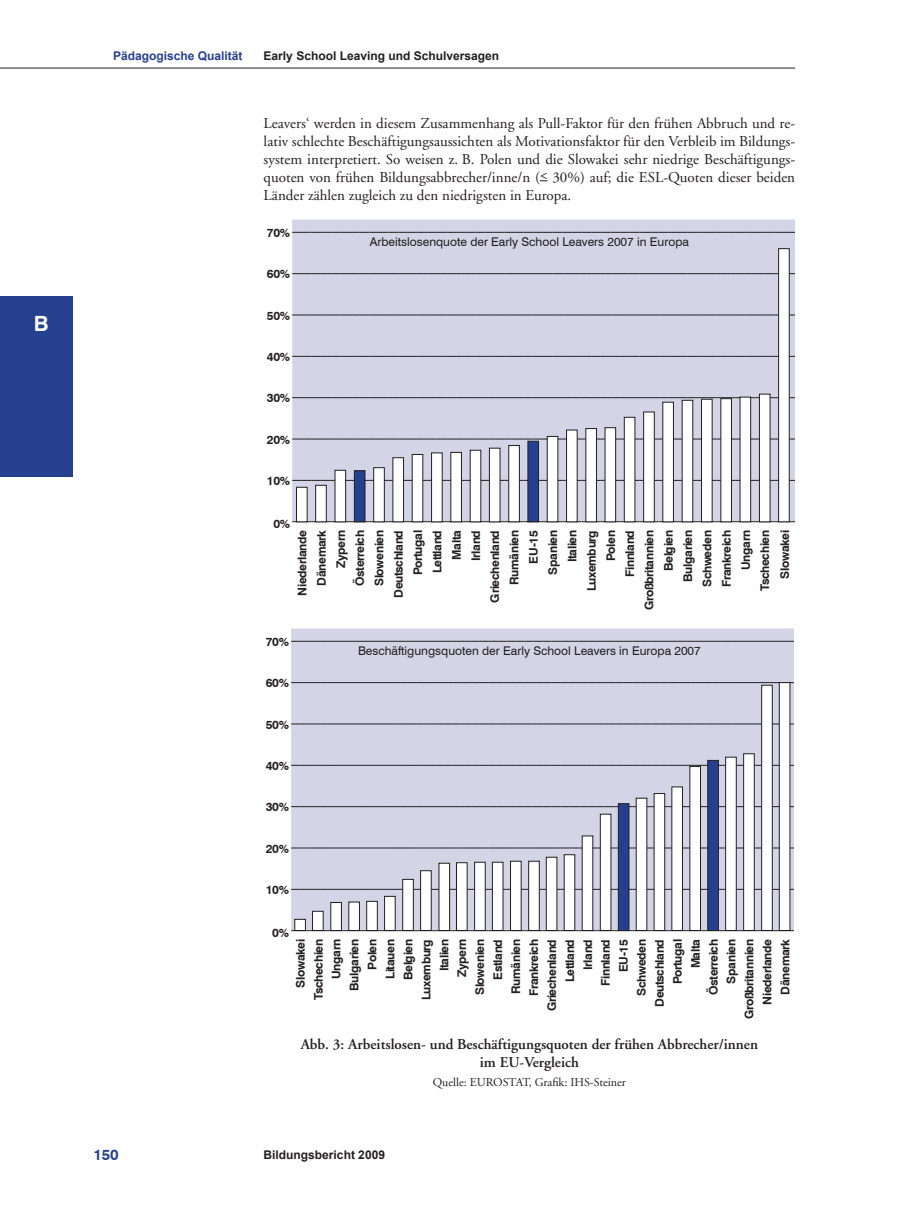
<style>
.page{position:relative;width:910px;height:1208px;background:#fff}
.page>*{position:absolute;margin:0;border:0;box-sizing:border-box;transform-origin:0 0}
.t1{font:700 21px "Swiss 721 BT";color:#fff}
.t2{font:15px/18px "Adobe Garamond";color:#231f20;text-align:justify}
.t3{font:600 15px/18px "Adobe Garamond";color:#231f20;text-align:center}
.t4{font:700 15px "Swiss 721 BT";color:#25408f}
.t5{font:700 12px/18px "Swiss 721 BT";letter-spacing:-.03em;color:#231f20;text-align:right}
.t6{font:12px "Swiss 721 BT";color:#231f20}
.t7{font:700 12px "Arial";color:#231f20}
.t8{font:12px "Adobe Garamond";color:#231f20}
.t9{font:700 12px "Arial";color:#25408f}
</style>
<div class="page">
<hr style="left:0;top:68px;width:795px;height:1px;background:#231f20">
<div style="left:0;top:297px;width:72px;height:180px;background:#25408f"></div>
<svg style="left:292px;top:219px;width:503px;height:29px;background:#d3d3e6"></svg>
<svg style="left:292px;top:232px;width:503px;height:1px"></svg>
<svg style="left:292px;top:248px;width:503px;height:274px;background:#cecede"></svg>
<div style="left:291px;top:628px;width:503px;height:54px;background:#d4d4e7"></div>
<svg style="left:291px;top:641px;width:503px;height:1px"></svg>
<svg style="left:291px;top:682px;width:503px;height:249px"></svg>
<h1 class="t1" style="left:34px;top:310px;width:16px">B</h1>
<p class="t9" style="left:113px;top:48px;width:131px">Pädagogische Qualität</p>
<p class="t7" style="left:264px;top:48px;width:237px">Early School Leaving und Schulversagen</p>
<p class="t2" style="left:264px;top:114px;width:533px">Leavers‘ werden in diesem Zusammenhang als Pull-Faktor für den frühen Abbruch und re&shy;lativ schlechte Beschäftigungsaussichten als Motivationsfaktor für den Verbleib im Bildungs&shy;system interpretiert. So weisen z. B. Polen und die Slowakei sehr niedrige Beschäftigungs&shy;quoten von frühen Bildungsabbrecher/inne/n (&lt; 30%) auf; die ESL-Quoten dieser beiden Länder zählen zugleich zu den niedrigsten in Europa.</p>
<p class="t5" style="left:267px;top:223px;width:25px">70%</p>
<p class="t5" style="left:267px;top:265px;width:25px">60%</p>
<p class="t5" style="left:267px;top:306px;width:25px">50%</p>
<p class="t5" style="left:267px;top:347px;width:25px">40%</p>
<p class="t5" style="left:267px;top:389px;width:25px">30%</p>
<p class="t5" style="left:267px;top:430px;width:25px">20%</p>
<p class="t5" style="left:267px;top:471px;width:25px">10%</p>
<p class="t5" style="left:273px;top:514px;width:18px">0%</p>
<p class="t5" style="left:292px;top:610px;width:82px;line-height:19.4px;rotate:-90deg">Niederlande<br>Dänemark<br>Zypern<br>Österreich<br>Slowenien<br>Deutschland<br>Portugal<br>Lettland<br>Malta<br>Irland<br>Griechenland<br>Rumänien<br>EU-15<br>Spanien<br>Italien<br>Luxemburg<br>Polen<br>Finnland<br>Großbritannien<br>Belgien<br>Bulgarien<br>Schweden<br>Frankreich<br>Ungarn<br>Tschechien<br>Slowakei</p>
<p class="t6" style="left:370px;top:234px;width:321px">Arbeitslosenquote der Early School Leavers 2007 in Europa</p>
<p class="t5" style="left:266px;top:632px;width:25px">70%</p>
<p class="t5" style="left:266px;top:674px;width:25px">60%</p>
<p class="t5" style="left:266px;top:715px;width:25px">50%</p>
<p class="t5" style="left:266px;top:756px;width:25px">40%</p>
<p class="t5" style="left:266px;top:798px;width:25px">30%</p>
<p class="t5" style="left:266px;top:839px;width:25px">20%</p>
<p class="t5" style="left:266px;top:880px;width:25px">10%</p>
<p class="t5" style="left:272px;top:923px;width:18px">0%</p>
<p class="t6" style="left:358px;top:644px;width:344px">Beschäftigungsquoten der Early School Leavers in Europa 2007</p>
<p class="t5" style="left:291px;top:1019px;width:82px;rotate:-90deg">Slowakei<br>Tschechien<br>Ungarn<br>Bulgarien<br>Polen<br>Litauen<br>Belgien<br>Luxemburg<br>Italien<br>Zypern<br>Slowenien<br>Estland<br>Rumänien<br>Frankreich<br>Griechenland<br>Lettland<br>Irland<br>Finnland<br>EU-15<br>Schweden<br>Deutschland<br>Portugal<br>Malta<br>Österreich<br>Spanien<br>Großbritannien<br>Niederlande<br>Dänemark</p>
<p class="t3" style="left:301px;top:1036px;width:459px">Abb. 3: Arbeitslosen- und Beschäftigungsquoten der frühen Abbrecher/innen im EU-Vergleich</p>
<p class="t8" style="left:433px;top:1076px;width:195px">Quelle: EUROSTAT, Grafik: IHS-Steiner</p>
<p class="t4" style="left:94px;top:1145px;width:26px">150</p>
<p class="t7" style="left:264px;top:1147px;width:123px">Bildungsbericht 2009</p>
</div>
